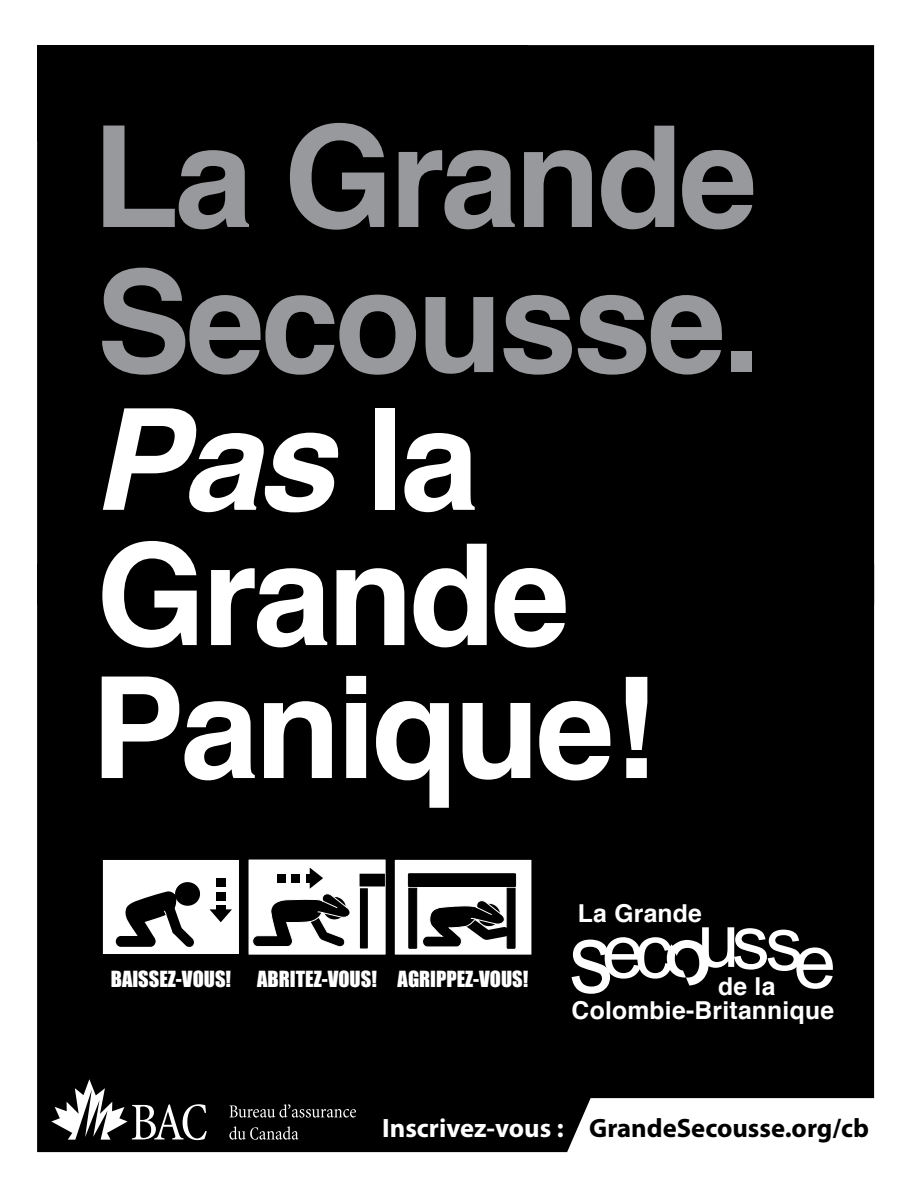
<style>
.page{position:relative;width:918px;height:1188px;background:#fff}
.page>*{position:absolute;margin:0;border:0;box-sizing:border-box;transform-origin:0 0}
.t1{font:700 141px/282.9px "Helvetica";letter-spacing:-.03em;color:#97999c}
.t2{font:700 141px/132.9px "Helvetica";letter-spacing:-.03em;color:#fff}
.t3{font:700 26.7px "Myriad Pro";color:#000}
.t4{font:700 24.75px "Helvetica";letter-spacing:.01em;color:#fff}
.t5{font:20.4px "Impact";color:#fff}
.s1{font-style:italic;color:#fff}
.s2{color:#fff}
</style>
<div class="page">
<div style="left:37px;top:45px;width:837px;height:519px;background:#000"></div>
<div style="left:37px;top:564px;width:837px;height:588px;background:#000"></div>
<svg style="left:572px;top:927px;width:261px;height:67px"></svg>
<svg style="left:229px;top:1104px;width:127px;height:14px;background:#353535"></svg>
<svg style="left:229px;top:1126px;width:69px;height:14px"></svg>
<svg style="left:51px;top:1079px;width:156px;height:61px"></svg>
<div style="left:101px;top:858px;width:140px;height:142px;background:#000;border-radius:2px"></div>
<div style="left:102px;top:859px;width:137px;height:96px;background:#fff"></div>
<div style="left:102px;top:859px;width:138px;height:96px;border:1px solid #000"></div>
<div style="left:116px;top:936px;width:40px;height:11px;background:#000;border-radius:5px"></div>
<svg style="left:125px;top:882px;width:76px;height:65px"></svg>
<div style="left:216px;top:906px;width:9px;height:7px;background:#000"></div>
<svg style="left:210px;top:909px;width:22px;height:13px"></svg>
<div style="left:216px;top:892px;width:9px;height:8px;background:#000"></div>
<div style="left:216px;top:878px;width:9px;height:9px;background:#000"></div>
<div style="left:247px;top:858px;width:140px;height:142px;background:#000;border-radius:2px"></div>
<div style="left:249px;top:860px;width:137px;height:95px;background:#fff"></div>
<div style="left:360px;top:874px;width:25px;height:12px;background:#000"></div>
<svg style="left:360px;top:888px;width:8px;height:61px"></svg>
<svg style="left:252px;top:868px;width:98px;height:79px"></svg>
<div style="left:393px;top:858px;width:140px;height:142px;background:#000;border-radius:2px"></div>
<div style="left:395px;top:860px;width:136px;height:95px;background:#fff"></div>
<div style="left:408px;top:874px;width:108px;height:12px;background:#000"></div>
<div style="left:408px;top:874px;width:108px;height:13px;border:1px solid #000"></div>
<svg style="left:408px;top:888px;width:107px;height:61px"></svg>
<h1 class="t1" style="left:92px;top:38px;width:667px">La Grande<br><span class="s1">Pas</span> <span class="s2">la</span></h1>
<h1 class="t1" style="left:96px;top:183px;width:666px">Secousse.</h1>
<h1 class="t2" style="left:90px;top:531px;width:568px">Grande<br>Panique!</h1>
<p class="t5" style="left:111px;top:963px;width:122px">BAISSEZ-VOUS!</p>
<p class="t5" style="left:257px;top:963px;width:273px">ABRITEZ-VOUS! AGRIPPEZ-VOUS!</p>
<p class="t4" style="left:578px;top:893px;width:126px">La Grande</p>
<p class="t4" style="left:718px;top:967px;width:59px">de la</p>
<p class="t4" style="left:572px;top:991px;width:264px">Colombie-Britannique</p>
<h2 class="t3" style="left:382px;top:1111px;width:489px"><span class="s2">Inscrivez-vous :</span> GrandeSecousse.org/cb</h2>
</div>
